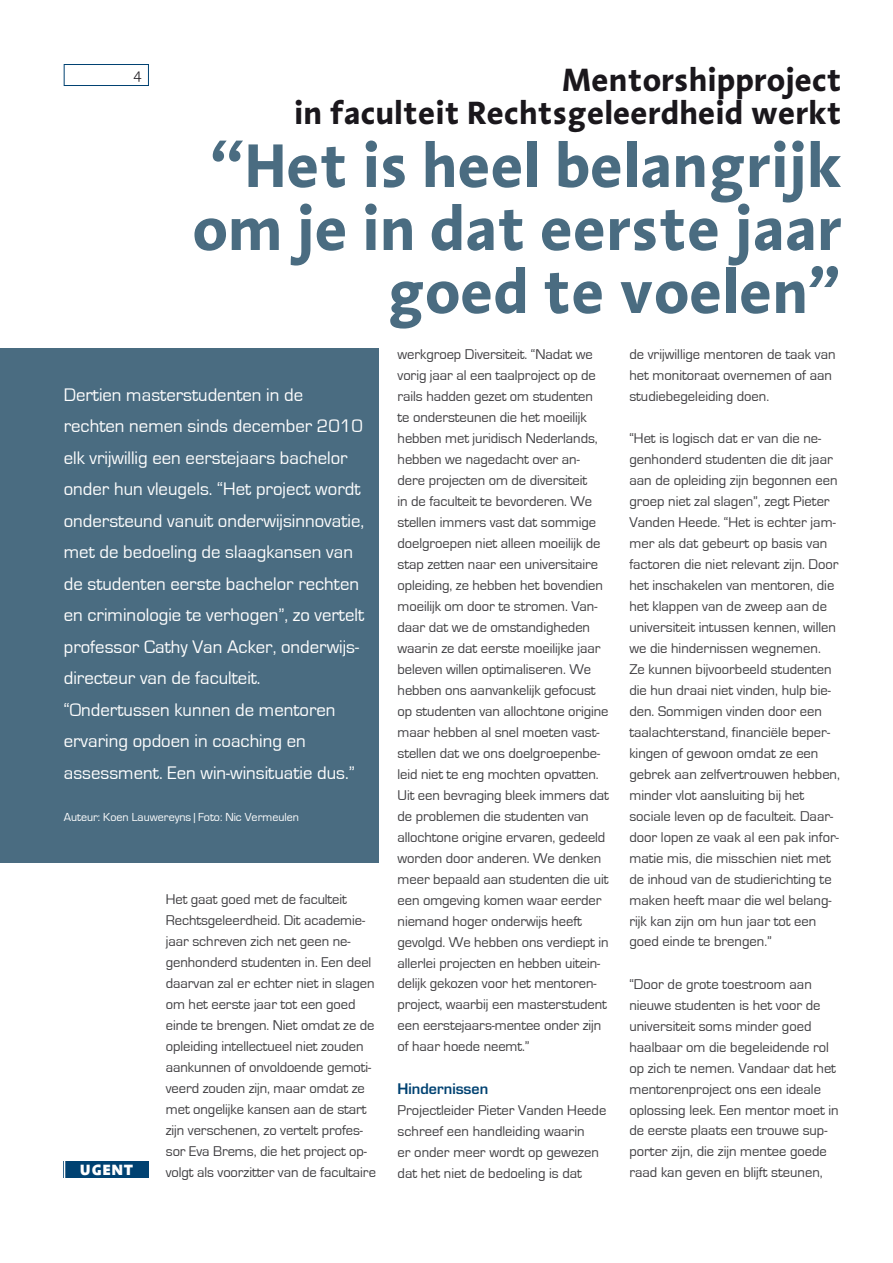
<style>
.page{position:relative;width:893px;height:1263px;background:#fff}
.page>*{position:absolute;margin:0;border:0;box-sizing:border-box;transform-origin:0 0}
.t1{font:700 63px/63px "Linotype Aroma";color:#4a6c81;text-align:right}
.t2{font:700 33px/33px "Linotype Aroma";color:#1a171c;text-align:right}
.t3{font:700 21px "Linotype Aroma SC";color:#fff}
.t4{font:18.75px/31.5px "Eurostile";color:#fff}
.t5{font:300 15px "Linotype Aroma SC";color:#1a171c}
.t6{font:14.55px/21px "Eurostile";letter-spacing:-.005em;color:#3e3d40}
.t7{font:600 14.25px "Eurostile";color:#004272}
.t8{font:12px "Eurostile";color:#fff}
</style>
<div class="page">
<div style="left:64px;top:1162px;width:85px;height:16px;background:#004272"></div>
<div style="left:64px;top:64px;width:85px;height:22px;border:1px solid #004272"></div>
<div style="left:0;top:348px;width:378px;height:514px;background:#4a6c81"></div>
<p class="t5" style="left:133px;top:64px;width:10px">4</p>
<h2 class="t2" style="left:294px;top:62px;width:549px">Mentorshipproject<br>in faculteit Rechtsgeleerdheid werkt</h2>
<h1 class="t1" style="left:193px;top:132px;width:651px">“Het is heel belangrijk om je in dat eerste jaar goed te voelen”</h1>
<p class="t4" style="left:64px;top:379px;width:302px">Dertien masterstudenten in de rechten nemen sinds december 2010 elk vrijwillig een eerstejaars bachelor onder hun vleugels. “Het project wordt ondersteund vanuit onderwijsinnovatie, met de bedoeling de slaagkansen van de studenten eerste bachelor rechten en criminologie te verhogen”, zo vertelt professor Cathy Van Acker, onderwijs&shy;directeur van de faculteit. “Ondertussen kunnen de mentoren ervaring opdoen in coaching en assessment. Een win-winsituatie dus.”</p>
<p class="t8" style="left:64px;top:810px;width:237px">Auteur: Koen Lauwereyns | Foto: Nic Vermeulen</p>
<h3 class="t3" style="left:80px;top:1154px;width:55px">ugent</h3>
<p class="t6" style="left:166px;top:889px;width:212px">Het gaat goed met de faculteit Rechtsgeleerdheid. Dit academie&shy;jaar schreven zich net geen ne&shy;genhonderd studenten in. Een deel daarvan zal er echter niet in slagen om het eerste jaar tot een goed einde te brengen. Niet omdat ze de opleiding intellectueel niet zouden aankunnen of onvoldoende gemoti&shy;veerd zouden zijn, maar omdat ze met ongelijke kansen aan de start zijn verschenen, zo vertelt profes&shy;sor Eva Brems, die het project op&shy;volgt als voorzitter van de facultaire</p>
<p class="t6" style="left:398px;top:344px;width:213px">werkgroep Diversiteit. “Nadat we vorig jaar al een taalproject op de rails hadden gezet om studenten<br>te ondersteunen die het moeilijk hebben met juridisch Nederlands, hebben we nagedacht over an&shy;dere projecten om de diversiteit<br>in de faculteit te bevorderen. We stellen immers vast dat sommige doelgroepen niet alleen moeilijk de stap zetten naar een universitaire opleiding, ze hebben het bovendien moeilijk om door te stromen. Van&shy;daar dat we de omstandigheden waarin ze dat eerste moeilijke jaar beleven willen optimaliseren. We hebben ons aanvankelijk gefocust op studenten van allochtone origine maar hebben al snel moeten vast&shy;stellen dat we ons doelgroepenbe&shy;leid niet te eng mochten opvatten.<br>Uit een bevraging bleek immers dat de problemen die studenten van allochtone origine ervaren, gedeeld worden door anderen. We denken meer bepaald aan studenten die uit een omgeving komen waar eerder niemand hoger onderwijs heeft gevolgd. We hebben ons verdiept in allerlei projecten en hebben uitein&shy;delijk gekozen voor het mentoren&shy;project, waarbij een masterstudent een eerstejaars-mentee onder zijn of haar hoede neemt.”</p>
<p class="t7" style="left:398px;top:1079px;width:92px">Hindernissen</p>
<p class="t6" style="left:398px;top:1100px;width:210px">Projectleider Pieter Vanden Heede schreef een handleiding waarin<br>er onder meer wordt op gewezen dat het niet de bedoeling is dat</p>
<p class="t6" style="left:629px;top:343px;width:208px">de vrijwillige mentoren de taak van het monitoraat overnemen of aan studiebegeleiding doen.</p>
<p class="t6" style="left:629px;top:427px;width:212px">“Het is logisch dat er van die ne&shy;genhonderd studenten die dit jaar aan de opleiding zijn begonnen een groep niet zal slagen”, zegt Pieter Vanden Heede. “Het is echter jam&shy;mer als dat gebeurt op basis van factoren die niet relevant zijn. Door het inschakelen van mentoren, die het klappen van de zweep aan de universiteit intussen kennen, willen we die hindernissen wegnemen.<br>Ze kunnen bijvoorbeeld studenten die hun draai niet vinden, hulp bie&shy;den. Sommigen vinden door een taalachterstand, financiële beper&shy;kingen of gewoon omdat ze een gebrek aan zelfvertrouwen hebben, minder vlot aansluiting bij het sociale leven op de faculteit. Daar&shy;door lopen ze vaak al een pak infor&shy;matie mis, die misschien niet met de inhoud van de studierichting te maken heeft maar die wel belang&shy;rijk kan zijn om hun jaar tot een goed einde te brengen.”</p>
<p class="t6" style="left:629px;top:973px;width:211px">“Door de grote toestroom aan nieuwe studenten is het voor de universiteit soms minder goed haalbaar om die begeleidende rol op zich te nemen. Vandaar dat het mentorenproject ons een ideale oplossing leek. Een mentor moet in de eerste plaats een trouwe sup&shy;porter zijn, die zijn mentee goede raad kan geven en blijft steunen,</p>
</div>
